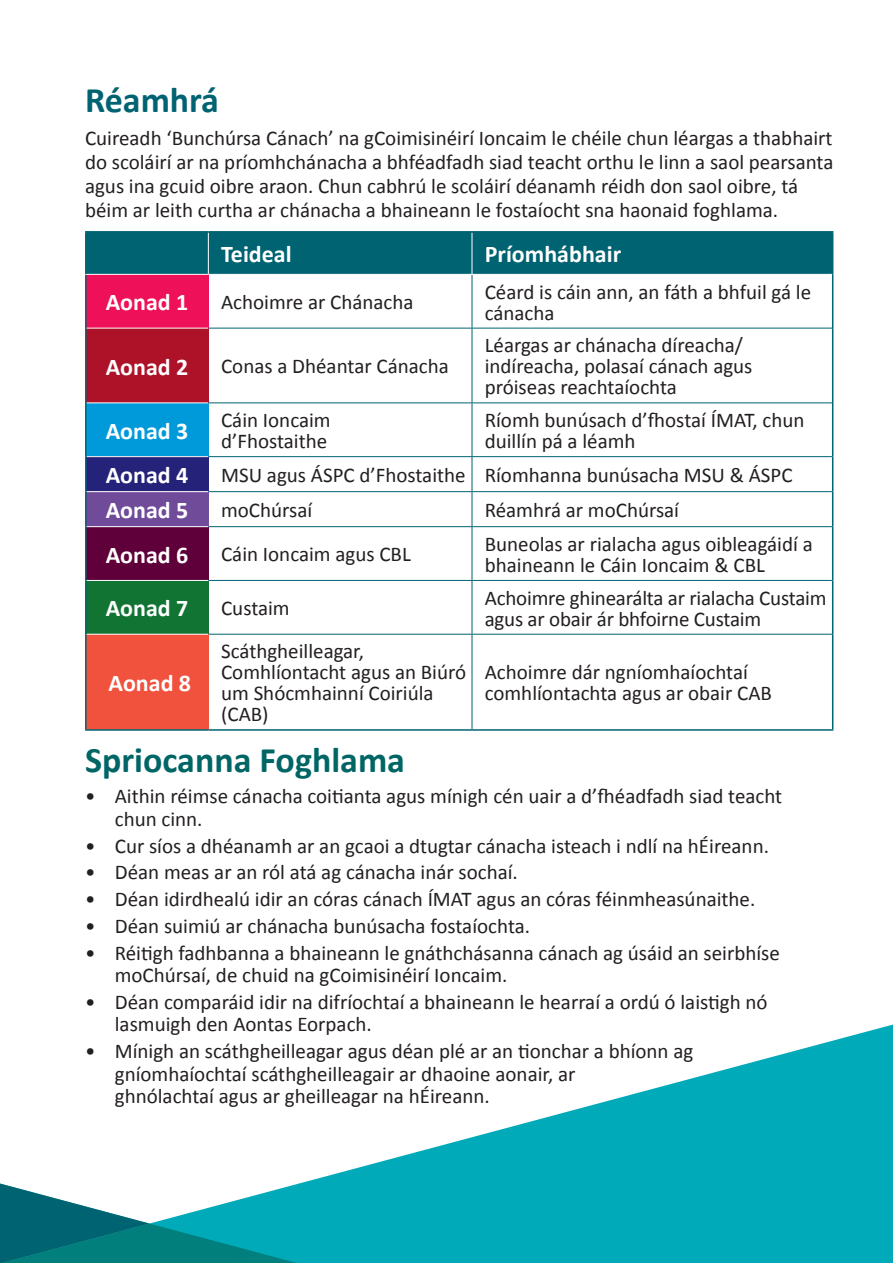
<style>
.page{position:relative;width:893px;height:1263px;background:#fff}
.page>*{position:absolute;margin:0;border:0;box-sizing:border-box;transform-origin:0 0}
.t1{font:700 36px "Calibri";color:#006565}
.t2{font:700 36px "Calibri";color:#006372}
.t3{font:700 24px "Calibri";color:#fff}
.Body{font:21px/21px "Calibri";color:#231f20}
</style>
<div class="page">
<svg style="left:301px;top:1024px;width:592px;height:159px"></svg>
<svg style="left:149px;top:1183px;width:744px;height:80px;background:#0dacb8"></svg>
<svg style="left:0;top:1183px;width:149px;height:80px"></svg>
<div style="left:87px;top:233px;width:745px;height:41px;background:#006372"></div>
<div style="left:86px;top:274px;width:122px;height:54px;background:#ee1059"></div>
<div style="left:86px;top:328px;width:122px;height:75px;background:#ae1229"></div>
<div style="left:86px;top:403px;width:122px;height:54px;background:#009ada"></div>
<div style="left:86px;top:457px;width:122px;height:35px;background:#252279"></div>
<div style="left:86px;top:492px;width:122px;height:35px;background:#6f4b99"></div>
<div style="left:86px;top:527px;width:122px;height:53px;background:#60003a"></div>
<div style="left:86px;top:580px;width:122px;height:54px;background:#127433"></div>
<div style="left:86px;top:634px;width:122px;height:96px;background:#f0523e"></div>
<hr style="left:832px;top:233px;width:1px;height:41px;background:#006372">
<hr style="left:832px;top:274px;width:1px;height:54px;background:#006372">
<hr style="left:832px;top:328px;width:1px;height:75px;background:#006372">
<hr style="left:832px;top:403px;width:1px;height:54px;background:#006372">
<hr style="left:832px;top:457px;width:1px;height:35px;background:#006372">
<hr style="left:832px;top:492px;width:1px;height:35px;background:#006372">
<hr style="left:832px;top:527px;width:1px;height:53px;background:#006372">
<hr style="left:832px;top:580px;width:1px;height:54px;background:#006372">
<hr style="left:832px;top:634px;width:1px;height:95px;background:#006372">
<hr style="left:208px;top:729px;width:264px;height:2px;background:#006372">
<hr style="left:472px;top:729px;width:361px;height:2px;background:#006372">
<hr style="left:85px;top:729px;width:123px;height:2px;background:#006372">
<hr style="left:208px;top:233px;width:1px;height:41px;background:#fff">
<hr style="left:472px;top:233px;width:1px;height:41px;background:#fff">
<hr style="left:472px;top:275px;width:1px;height:53px;background:#006372">
<hr style="left:208px;top:328px;width:264px;height:1px;background:#006372">
<hr style="left:472px;top:328px;width:360px;height:1px;background:#006372">
<hr style="left:472px;top:328px;width:1px;height:74px;background:#006372">
<hr style="left:208px;top:402px;width:264px;height:1px;background:#006372">
<hr style="left:472px;top:402px;width:360px;height:1px;background:#006372">
<hr style="left:472px;top:403px;width:1px;height:53px;background:#006372">
<hr style="left:208px;top:456px;width:264px;height:1px;background:#006372">
<hr style="left:472px;top:456px;width:360px;height:1px;background:#006372">
<hr style="left:472px;top:457px;width:1px;height:34px;background:#006372">
<hr style="left:208px;top:491px;width:264px;height:1px;background:#006372">
<hr style="left:472px;top:491px;width:360px;height:1px;background:#006372">
<hr style="left:472px;top:492px;width:1px;height:34px;background:#006372">
<hr style="left:208px;top:526px;width:264px;height:1px;background:#006372">
<hr style="left:472px;top:526px;width:360px;height:1px;background:#006372">
<hr style="left:472px;top:527px;width:1px;height:53px;background:#006372">
<hr style="left:208px;top:580px;width:264px;height:1px;background:#006372">
<hr style="left:472px;top:580px;width:360px;height:1px;background:#006372">
<hr style="left:472px;top:581px;width:1px;height:53px;background:#006372">
<hr style="left:208px;top:634px;width:264px;height:1px;background:#006372">
<hr style="left:472px;top:634px;width:360px;height:1px;background:#006372">
<hr style="left:472px;top:634px;width:1px;height:95px;background:#006372">
<hr style="left:85px;top:231px;width:123px;height:2px;background:#006372">
<hr style="left:208px;top:231px;width:264px;height:2px;background:#006372">
<hr style="left:472px;top:231px;width:361px;height:2px;background:#006372">
<hr style="left:85px;top:274px;width:123px;height:1px;background:#fff">
<hr style="left:87px;top:328px;width:121px;height:1px;background:#fff">
<hr style="left:87px;top:402px;width:121px;height:1px;background:#fff">
<hr style="left:87px;top:456px;width:121px;height:1px;background:#fff">
<hr style="left:87px;top:491px;width:121px;height:1px;background:#fff">
<hr style="left:87px;top:526px;width:121px;height:1px;background:#fff">
<hr style="left:87px;top:580px;width:121px;height:1px;background:#fff">
<hr style="left:87px;top:634px;width:121px;height:1px;background:#fff">
<hr style="left:208px;top:275px;width:1px;height:53px;background:#ee1059">
<hr style="left:208px;top:328px;width:1px;height:74px;background:#ae1229">
<hr style="left:208px;top:403px;width:1px;height:53px;background:#009ada">
<hr style="left:208px;top:457px;width:1px;height:34px;background:#252279">
<hr style="left:208px;top:492px;width:1px;height:34px;background:#6b53a2">
<hr style="left:208px;top:581px;width:1px;height:53px;background:#127433">
<hr style="left:208px;top:634px;width:1px;height:95px;background:#f0523e">
<hr style="left:208px;top:527px;width:1px;height:53px;background:#60003a">
<hr style="left:85px;top:328px;width:2px;height:75px;background:#006372">
<hr style="left:85px;top:403px;width:2px;height:54px;background:#006372">
<hr style="left:85px;top:457px;width:2px;height:35px;background:#006372">
<hr style="left:85px;top:492px;width:2px;height:35px;background:#006372">
<hr style="left:85px;top:527px;width:2px;height:53px;background:#006372">
<hr style="left:85px;top:580px;width:2px;height:54px;background:#006372">
<hr style="left:85px;top:634px;width:2px;height:95px;background:#006372">
<hr style="left:85px;top:233px;width:2px;height:41px;background:#006372">
<hr style="left:85px;top:275px;width:2px;height:53px;background:#006372">
<h1 class="t2" style="left:85px;top:77px;width:136px">Réamhrá</h1>
<p class="Body" style="left:85px;top:126px;width:750px;line-height:24px">Cuireadh ‘Bunchúrsa Cánach’ na gCoimisinéirí Ioncaim le chéile chun léargas a thabhairt do scoláirí ar na príomhchánacha a bhféadfadh siad teacht orthu le linn a saol pearsanta agus ina gcuid oibre araon. Chun cabhrú le scoláirí déanamh réidh don saol oibre, tá béim ar leith curtha ar chánacha a bhaineann le fostaíocht sna haonaid foghlama.</p>
<p class="t3" style="left:221px;top:239px;width:72px">Teideal</p>
<p class="t3" style="left:485px;top:239px;width:138px">Príomhábhair</p>
<p class="t3" style="left:106px;top:287px;width:84px">Aonad 1</p>
<p class="Body" style="left:221px;top:292px;width:194px">Achoimre ar Chánacha</p>
<p class="Body" style="left:485px;top:281px;width:328px">Céard is cáin ann, an fáth a bhfuil gá le cánacha</p>
<p class="t3" style="left:106px;top:351px;width:84px">Aonad 2</p>
<p class="Body" style="left:221px;top:356px;width:229px">Conas a Dhéantar Cánacha</p>
<p class="Body" style="left:485px;top:335px;width:269px">Léargas ar chánacha díreacha/ indíreacha, polasaí cánach agus próiseas reachtaíochta</p>
<p class="t3" style="left:106px;top:415px;width:84px">Aonad 3</p>
<p class="Body" style="left:221px;top:410px;width:111px">Cáin Ioncaim d’Fhostaithe</p>
<p class="Body" style="left:485px;top:410px;width:321px">Ríomh bunúsach d’fhostaí ÍMAT, chun duillín pá a léamh</p>
<p class="t3" style="left:106px;top:460px;width:84px">Aonad 4</p>
<p class="Body" style="left:221px;top:465px;width:246px">MSU agus ÁSPC d’Fhostaithe</p>
<p class="Body" style="left:485px;top:465px;width:309px">Ríomhanna bunúsacha MSU &amp; ÁSPC</p>
<p class="t3" style="left:106px;top:495px;width:84px">Aonad 5</p>
<p class="Body" style="left:221px;top:500px;width:93px">moChúrsaí</p>
<p class="Body" style="left:485px;top:500px;width:196px">Réamhrá ar moChúrsaí</p>
<p class="t3" style="left:106px;top:539px;width:84px">Aonad 6</p>
<p class="Body" style="left:221px;top:544px;width:191px">Cáin Ioncaim agus CBL</p>
<p class="Body" style="left:485px;top:533px;width:329px">Buneolas ar rialacha agus oibleagáidí a bhaineann le Cáin Ioncaim &amp; CBL</p>
<p class="t3" style="left:106px;top:593px;width:84px">Aonad 7</p>
<p class="Body" style="left:221px;top:598px;width:70px">Custaim</p>
<p class="Body" style="left:485px;top:587px;width:343px">Achoimre ghinearálta ar rialacha Custaim agus ar obair ár bhfoirne Custaim</p>
<p class="t3" style="left:108px;top:668px;width:84px">Aonad 8</p>
<p class="Body" style="left:221px;top:641px;width:247px">Scáthgheilleagar,<br>Comhlíontacht agus an Biúró um Shócmhainní Coiriúla (CAB)</p>
<p class="Body" style="left:485px;top:662px;width:289px">Achoimre dár ngníomhaíochtaí comhlíontachta agus ar obair CAB</p>
<h1 class="t1" style="left:85px;top:737px;width:322px">Spriocanna Foghlama</h1>
<p class="Body" style="left:115px;top:785px;width:669px;line-height:22.5px;text-indent:-30px">• Aithin réimse cánacha coitianta agus mínigh cén uair a d’fhéadfadh siad teacht chun cinn.</p>
<p class="Body" style="left:85px;top:835px;width:685px">• Cur síos a dhéanamh ar an gcaoi a dtugtar cánacha isteach i ndlí na hÉireann.</p>
<p class="Body" style="left:85px;top:862px;width:434px">• Déan meas ar an ról atá ag cánacha inár sochaí.</p>
<p class="Body" style="left:85px;top:888px;width:672px">• Déan idirdhealú idir an córas cánach ÍMAT agus an córas féinmheasúnaithe.</p>
<p class="Body" style="left:85px;top:915px;width:447px">• Déan suimiú ar chánacha bunúsacha fostaíochta.</p>
<p class="Body" style="left:115px;top:941px;width:667px;line-height:22.5px;text-indent:-30px">• Réitigh fadhbanna a bhaineann le gnáthchásanna cánach ag úsáid an seirbhíse moChúrsaí, de chuid na gCoimisinéirí Ioncaim.</p>
<p class="Body" style="left:115px;top:991px;width:654px;line-height:22.5px;text-indent:-30px">• Déan comparáid idir na difríochtaí a bhaineann le hearraí a ordú ó laistigh nó lasmuigh den Aontas Eorpach.</p>
<p class="Body" style="left:115px;top:1040px;width:580px;line-height:22.5px;text-indent:-30px">• Mínigh an scáthgheilleagar agus déan plé ar an tionchar a bhíonn ag gníomhaíochtaí scáthgheilleagair ar dhaoine aonair, ar<br>ghnólachtaí agus ar gheilleagar na hÉireann.</p>
</div>
